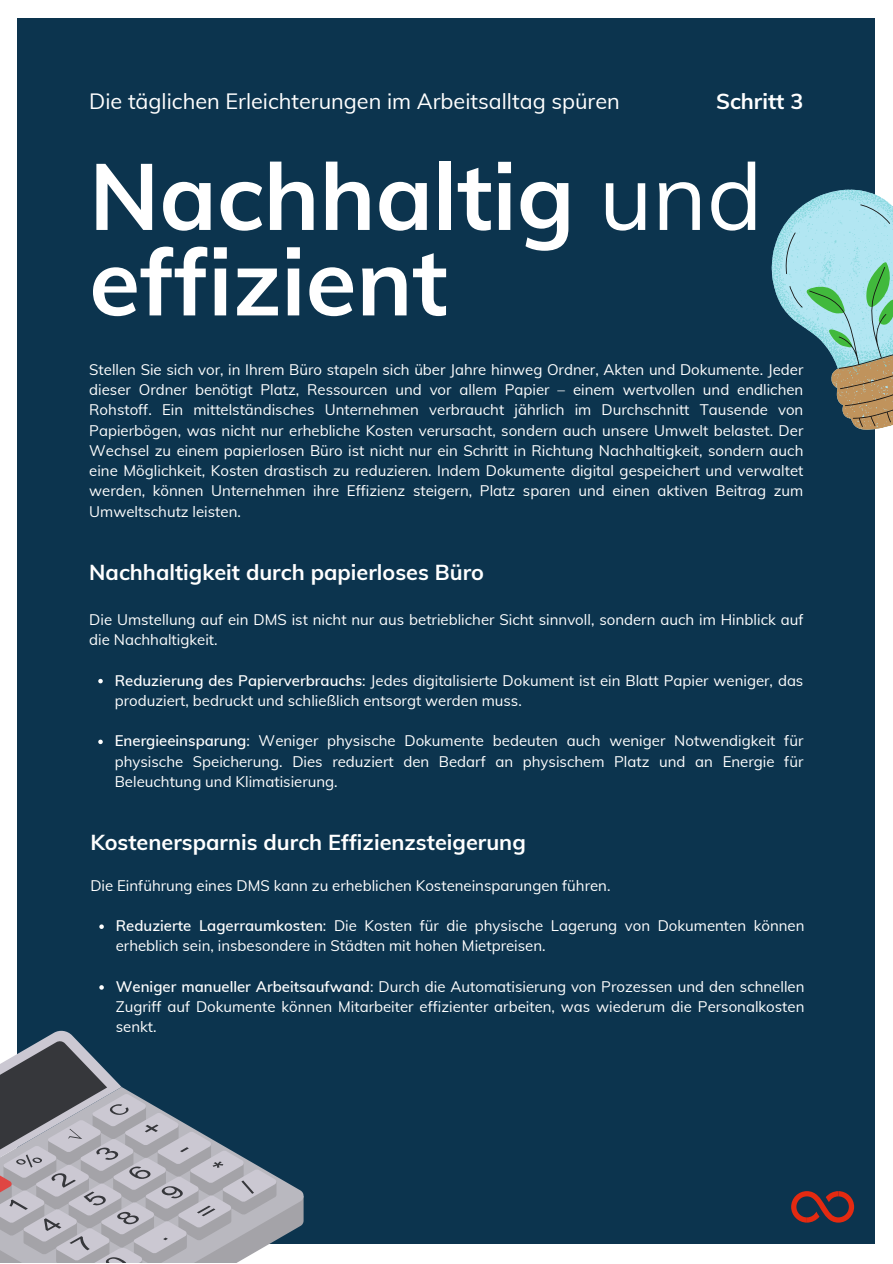
<style>
.page{position:relative;width:893px;height:1264px;background:#fff}
.page>*{position:absolute;margin:0;border:0;box-sizing:border-box;transform-origin:0 0}
.t1{font:700 92.85px/85.5px "Muli";color:#fff}
.t2{font:700 21.6px "Muli";color:#fff}
.t3{font:21.6px "Muli";color:#fff}
.t4{font:15px/20.2px "Muli";color:#fff}
.s1{font-weight:400}
.s2{font-weight:600}
</style>
<div class="page">
<div style="left:18px;top:19px;width:856px;height:1224px;background:#0c344e"></div>
<svg style="left:771px;top:173px;width:121px;height:273px"></svg>
<svg style="left:277px;top:1177px;width:27px;height:67px"></svg>
<svg style="left:17px;top:1029px;width:260px;height:224px"></svg>
<svg style="left:0;top:1040px;width:254px;height:222px"></svg>
<svg style="left:98px;top:679px;width:5px;height:4px"></svg>
<svg style="left:98px;top:739px;width:5px;height:5px"></svg>
<svg style="left:99px;top:924px;width:5px;height:4px"></svg>
<svg style="left:99px;top:985px;width:5px;height:4px"></svg>
<svg style="left:791px;top:1191px;width:63px;height:31px"></svg>
<p class="t3" style="left:89px;top:87px;width:532px">Die täglichen Erleichterungen im Arbeitsalltag spüren</p>
<p class="t2" style="left:716px;top:87px;width:89px">Schritt 3</p>
<p class="t1" style="left:89px;top:152px;width:674px">Nachhaltig <span class="s1">und </span>effizient</p>
<p class="t4" style="left:89px;top:359px;width:715px;text-align:justify">Stellen Sie sich vor, in Ihrem Büro stapeln sich über Jahre hinweg Ordner, Akten und Dokumente. Jeder dieser Ordner benötigt Platz, Ressourcen und vor allem Papier – einem wertvollen und endlichen Rohstoff. Ein mittelständisches Unternehmen verbraucht jährlich im Durchschnitt Tausende von Papierbögen, was nicht nur erhebliche Kosten verursacht, sondern auch unsere Umwelt belastet. Der Wechsel zu einem papierlosen Büro ist nicht nur ein Schritt in Richtung Nachhaltigkeit, sondern auch eine Möglichkeit, Kosten drastisch zu reduzieren. Indem Dokumente digital gespeichert und verwaltet werden, können Unternehmen ihre Effizienz steigern, Platz sparen und einen aktiven Beitrag zum Umweltschutz leisten.</p>
<p class="t2" style="left:89px;top:558px;width:396px">Nachhaltigkeit durch papierloses Büro</p>
<p class="t4" style="left:89px;top:609px;width:715px">Die Umstellung auf ein DMS ist nicht nur aus betrieblicher Sicht sinnvoll, sondern auch im Hinblick auf die Nachhaltigkeit.</p>
<p class="t4" style="left:115px;top:670px;width:690px"><span class="s2">Reduzierung des Papierverbrauchs</span>: Jedes digitalisierte Dokument ist ein Blatt Papier weniger, das produziert, bedruckt und schließlich entsorgt werden muss.</p>
<p class="t4" style="left:115px;top:730px;width:690px;text-align:justify"><span class="s2">Energieeinsparung</span>: Weniger physische Dokumente bedeuten auch weniger Notwendigkeit für physische Speicherung. Dies reduziert den Bedarf an physischem Platz und an Energie für Beleuchtung und Klimatisierung.</p>
<p class="t2" style="left:90px;top:828px;width:437px">Kostenersparnis durch Effizienzsteigerung</p>
<p class="t4" style="left:90px;top:874px;width:521px">Die Einführung eines DMS kann zu erheblichen Kosteneinsparungen führen.</p>
<p class="t4" style="left:116px;top:915px;width:690px"><span class="s2">Reduzierte Lagerraumkosten</span>: Die Kosten für die physische Lagerung von Dokumenten können erheblich sein, insbesondere in Städten mit hohen Mietpreisen.</p>
<p class="t4" style="left:116px;top:976px;width:690px;text-align:justify"><span class="s2">Weniger manueller Arbeitsaufwand</span>: Durch die Automatisierung von Prozessen und den schnellen Zugriff auf Dokumente können Mitarbeiter effizienter arbeiten, was wiederum die Personalkosten senkt.</p>
</div>
